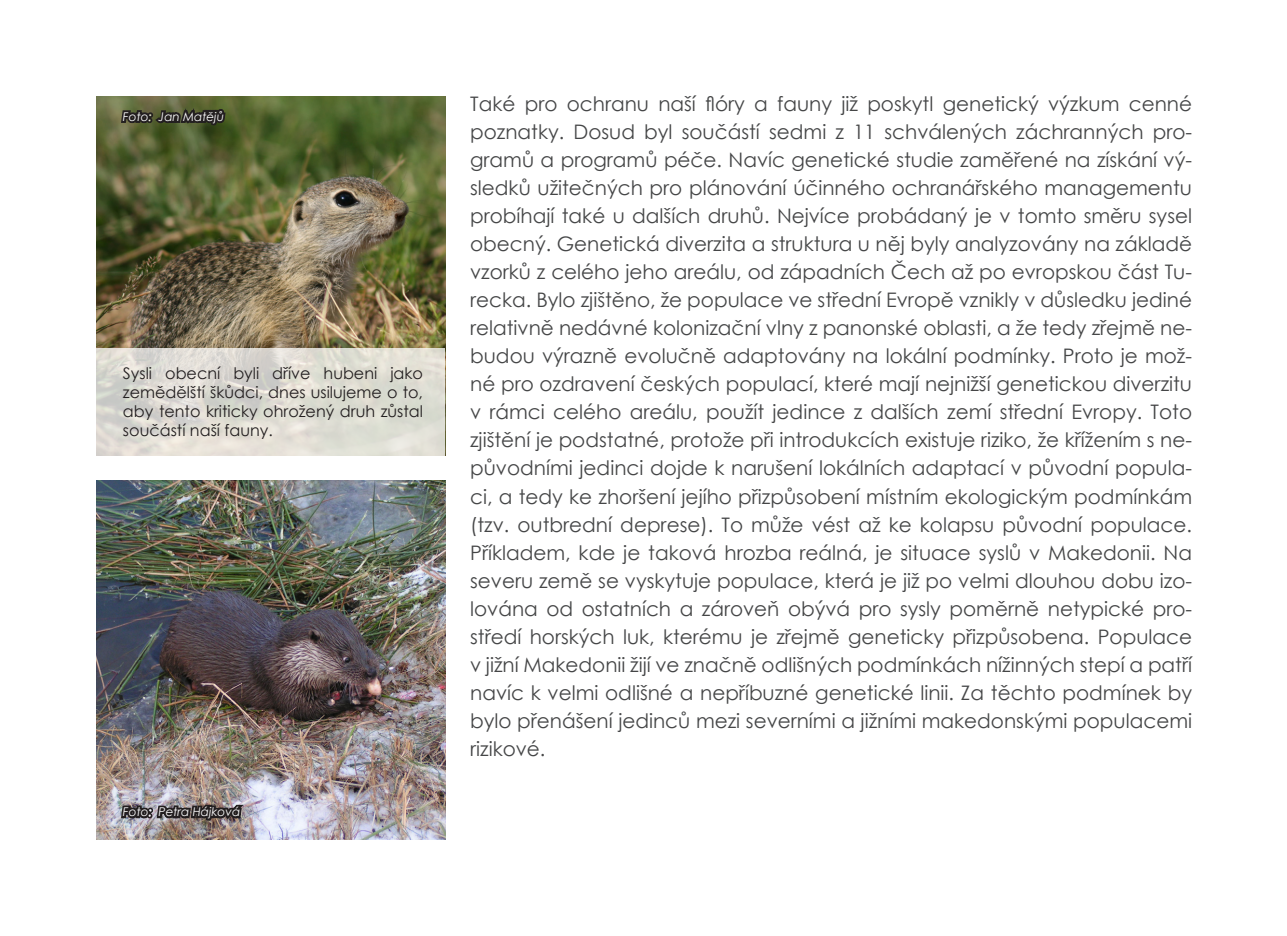
<style>
.page{position:relative;width:1287px;height:936px;background:#fff}
.page>*{position:absolute;margin:0;border:0;box-sizing:border-box;transform-origin:0 0}
.t1{font:20px/28px "Century Gothic";color:#454647;text-align:justify}
.t2{font:16px/19.2px "Century Gothic";color:#231f20;text-align:justify}
.t3{font:italic 12px "Century Gothic";color:#fff}
</style>
<div class="page">
<img style="left:96px;top:480px;width:349px;height:359px">
<img style="left:96px;top:96px;width:349px;height:252px">
<svg style="left:96px;top:348px;width:349px;height:108px;background:#dedbd3"></svg>
<svg style="left:119px;top:96px;width:109px;height:40px;background:#4d5431"></svg>
<img style="left:119px;top:801px;width:130px;height:30px">
<p class="t3" style="left:123px;top:108px;width:103px">Foto: Jan Matějů</p>
<p class="t2" style="left:123px;top:363px;width:302px">Sysli obecní byli dříve hubeni jako zemědělští škůdci, dnes usilujeme o to, aby tento kriticky ohrožený druh zůstal součástí naší fauny.</p>
<p class="t3" style="left:123px;top:803px;width:119px">Foto: Petra Hájková</p>
<p class="t1" style="left:470px;top:89px;width:723px">Také pro ochranu naší flóry a fauny již poskytl genetický výzkum cenné poznatky. Dosud byl součástí sedmi z 11 schválených záchranných pro&shy;gramů a programů péče. Navíc genetické studie zaměřené na získání vý&shy;sledků užitečných pro plánování účinného ochranářského managementu probíhají také u dalších druhů. Nejvíce probádaný je v tomto směru sysel obecný. Genetická diverzita a struktura u něj byly analyzovány na základě vzorků z celého jeho areálu, od západních Čech až po evropskou část Tu&shy;recka. Bylo zjištěno, že populace ve střední Evropě vznikly v důsledku jediné relativně nedávné kolonizační vlny z panonské oblasti, a že tedy zřejmě ne&shy;budou výrazně evolučně adaptovány na lokální podmínky. Proto je mož&shy;né pro ozdravení českých populací, které mají nejnižší genetickou diverzitu v rámci celého areálu, použít jedince z dalších zemí střední Evropy. Toto zjištění je podstatné, protože při introdukcích existuje riziko, že křížením s ne&shy;původními jedinci dojde k narušení lokálních adaptací v původní popula&shy;ci, a tedy ke zhoršení jejího přizpůsobení místním ekologickým podmínkám (tzv. outbrední deprese). To může vést až ke kolapsu původní populace.<br>Příkladem, kde je taková hrozba reálná, je situace syslů v Makedonii. Na severu země se vyskytuje populace, která je již po velmi dlouhou dobu izo&shy;lována od ostatních a zároveň obývá pro sysly poměrně netypické pro&shy;středí horských luk, kterému je zřejmě geneticky přizpůsobena. Populace v jižní Makedonii žijí ve značně odlišných podmínkách nížinných stepí a patří navíc k velmi odlišné a nepříbuzné genetické linii. Za těchto podmínek by bylo přenášení jedinců mezi severními a jižními makedonskými populacemi rizikové.</p>
</div>
